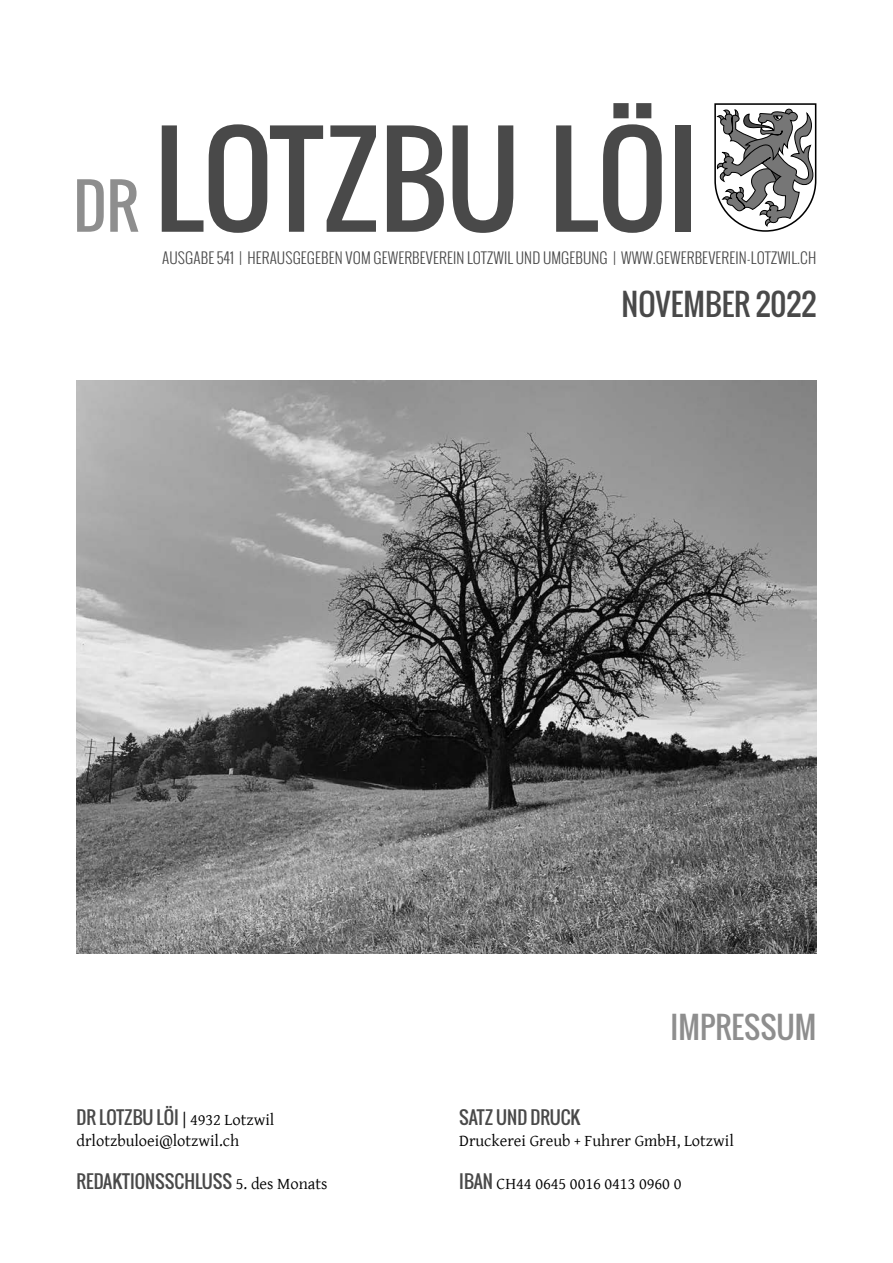
<style>
.page{position:relative;width:893px;height:1263px;background:#fff}
.page>*{position:absolute;margin:0;border:0;box-sizing:border-box;transform-origin:0 0}
.t1{font:121.5px "Oswald";color:#494949}
.t2{font:30px "Oswald";color:#494949}
.t3{font:30px "Oswald";color:#8e8e8e}
.t4{font:18px "Oswald";color:#494949}
.t5{font:16.5px/21.3px "Gentium Basic";color:#000}
.t6{font:300 15px "Oswald";letter-spacing:.005em;color:#494949}
.s1{font-size:60px;color:#8e8e8e}
.s2{font-family:"Oswald";font-size:18px;color:#494949}
.s3{font-family:"Gentium Basic";font-size:16.5px;color:#000}
</style>
<div class="page">
<svg style="left:714px;top:103px;width:102px;height:129px"></svg>
<img style="left:77px;top:381px;width:739px;height:573px">
<h1 class="t1" style="left:73px;top:88px;width:628px"><span class="s1">DR</span> LOTZBU LÖI</h1>
<p class="t6" style="left:162px;top:247px;width:656px">AUSGABE 541 | HERAUSGEGEBEN VOM GEWERBEVEREIN LOTZWIL UND UMGEBUNG | WWW.GEWERBEVEREIN-LOTZWIL.CH</p>
<h2 class="t2" style="left:621px;top:281px;width:196px">NOVEMBER 2022</h2>
<p class="t5" style="left:77px;top:1108px;width:199px"><span class="s2">DR LOTZBU LÖI</span> | 4932 Lotzwil drlotzbuloei@lotzwil.ch</p>
<p class="t4" style="left:77px;top:1167px;width:252px">REDAKTIONSSCHLUSS <span class="s3">5. des Monats</span></p>
<h2 class="t3" style="left:671px;top:1004px;width:147px">IMPRESSUM</h2>
<p class="t4" style="left:459px;top:1103px;width:123px">SATZ UND DRUCK</p>
<p class="t5" style="left:459px;top:1129px;width:276px">Druckerei Greub + Fuhrer GmbH, Lotzwil</p>
<p class="t5" style="left:459px;top:1172px;width:224px"><span class="s2">IBAN</span> CH44 0645 0016 0413 0960 0</p>
</div>
